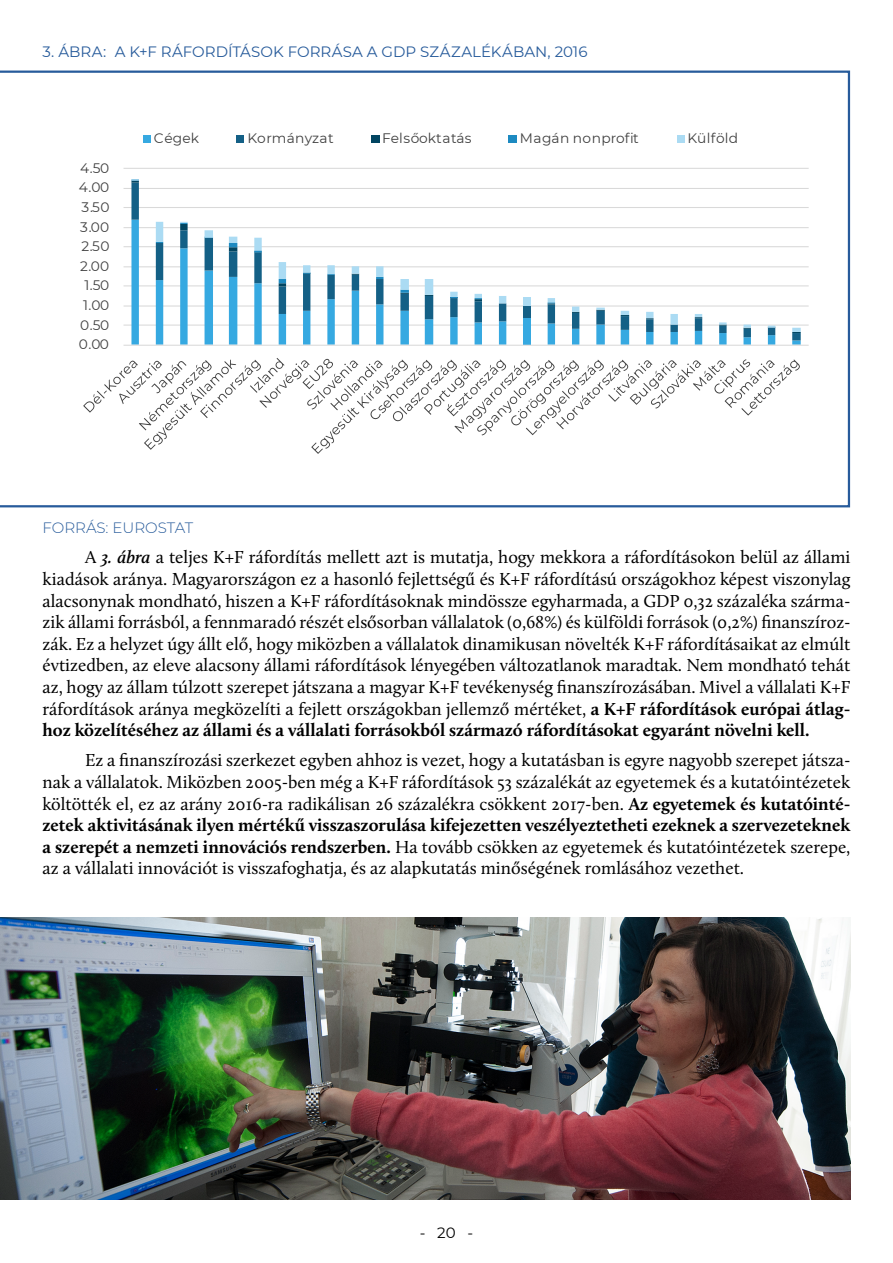
<style>
.page{position:relative;width:893px;height:1263px;background:#fff}
.page>*{position:absolute;margin:0;border:0;box-sizing:border-box;transform-origin:0 0}
.t1{font:18px/21.6px "Calluna Regular 5";color:#000;text-align:justify}
.t2{font:18px "Calluna Regular 7";color:#000}
.t3{font:15px "Montserrat";letter-spacing:.005em;color:#275b9b}
.t4{font:300 15px "Montserrat";color:#275b9b}
.t5{font:15px "Montserrat";color:#000}
.t6{font:13.8px "Montserrat";letter-spacing:.015em;color:#404040}
.s1{font-family:"Calluna Regular 2"}
.s2{font-family:"Calluna Regular 7"}
</style>
<div class="page">
<svg style="left:0;top:71px;width:850px;height:436px"></svg>
<img style="left:0;top:918px;width:850px;height:281px">
<p class="t3" style="left:43px;top:41px;width:546px">3. ÁBRA: A K+F RÁFORDÍTÁSOK FORRÁSA A GDP SZÁZALÉKÁBAN, 2016</p>
<p class="t6" style="left:80px;top:158px;width:31px">4.50</p>
<p class="t6" style="left:79px;top:178px;width:32px">4.00</p>
<p class="t6" style="left:82px;top:198px;width:30px">3.50</p>
<p class="t6" style="left:80px;top:217px;width:31px">3.00</p>
<p class="t6" style="left:81px;top:237px;width:30px">2.50</p>
<p class="t6" style="left:80px;top:256px;width:31px">2.00</p>
<p class="t6" style="left:84px;top:276px;width:26px">1.50</p>
<p class="t6" style="left:83px;top:296px;width:28px">1.00</p>
<p class="t6" style="left:80px;top:315px;width:31px">0.50</p>
<p class="t6" style="left:79px;top:335px;width:32px">0.00</p>
<p class="t6" style="left:154px;top:129px;width:47px">Cégek</p>
<p class="t6" style="left:248px;top:129px;width:88px">Kormányzat</p>
<p class="t6" style="left:382px;top:129px;width:91px">Felsőoktatás</p>
<p class="t6" style="left:520px;top:129px;width:120px">Magán nonprofit</p>
<p class="t6" style="left:688px;top:129px;width:52px">Külföld</p>
<p class="t4" style="left:43px;top:518px;width:152px">FORRÁS: EUROSTAT</p>
<p class="t1" style="left:43px;top:546px;width:809px;text-indent:43px">A <span class="s1">3. ábra</span> a teljes K+F ráfordítás mellett azt is mutatja, hogy mekkora a ráfordításokon belül az állami kiadások aránya. Magyarországon ez a hasonló fejlettségű és K+F ráfordítású országokhoz képest viszonylag alacsonynak mondható, hiszen a K+F ráfordításoknak mindössze egyharmada, a GDP 0,32 százaléka szárma&shy;zik állami forrásból, a fennmaradó részét elsősorban vállalatok (0,68%) és külföldi források (0,2%) finanszíroz&shy;zák. Ez a helyzet úgy állt elő, hogy miközben a vállalatok dinamikusan növelték K+F ráfordításaikat az elmúlt évtizedben, az eleve alacsony állami ráfordítások lényegében változatlanok maradtak. Nem mondható tehát az, hogy az állam túlzott szerepet játszana a magyar K+F tevékenység finanszírozásában. Mivel a vállalati K+F ráfordítások aránya megközelíti a fejlett országokban jellemző mértéket, <span class="s2">a K+F ráfordítások európai átlag-</span></p>
<p class="t2" style="left:43px;top:719px;width:769px">hoz közelítéséhez az állami és a vállalati forrásokból származó ráfordításokat egyaránt növelni kell.</p>
<p class="t1" style="left:43px;top:749px;width:809px;text-indent:43px">Ez a finanszírozási szerkezet egyben ahhoz is vezet, hogy a kutatásban is egyre nagyobb szerepet játsza&shy;nak a vállalatok. Miközben 2005-ben még a K+F ráfordítások 53 százalékát az egyetemek és a kutatóintézetek költötték el, ez az arány 2016-ra radikálisan 26 százalékra csökkent 2017-ben. <span class="s2">Az egyetemek és kutatóinté-</span></p>
<p class="t2" style="left:43px;top:814px;width:809px">zetek aktivitásának ilyen mértékű visszaszorulása kifejezetten veszélyeztetheti ezeknek a szervezeteknek</p>
<p class="t1" style="left:43px;top:836px;width:809px"><span class="s2">a szerepét a nemzeti innovációs rendszerben.</span> Ha tovább csökken az egyetemek és kutatóintézetek szerepe, az a vállalati innovációt is visszafoghatja, és az alapkutatás minőségének romlásához vezethet.</p>
<p class="t5" style="left:420px;top:1223px;width:55px">- 20 -</p>
</div>
